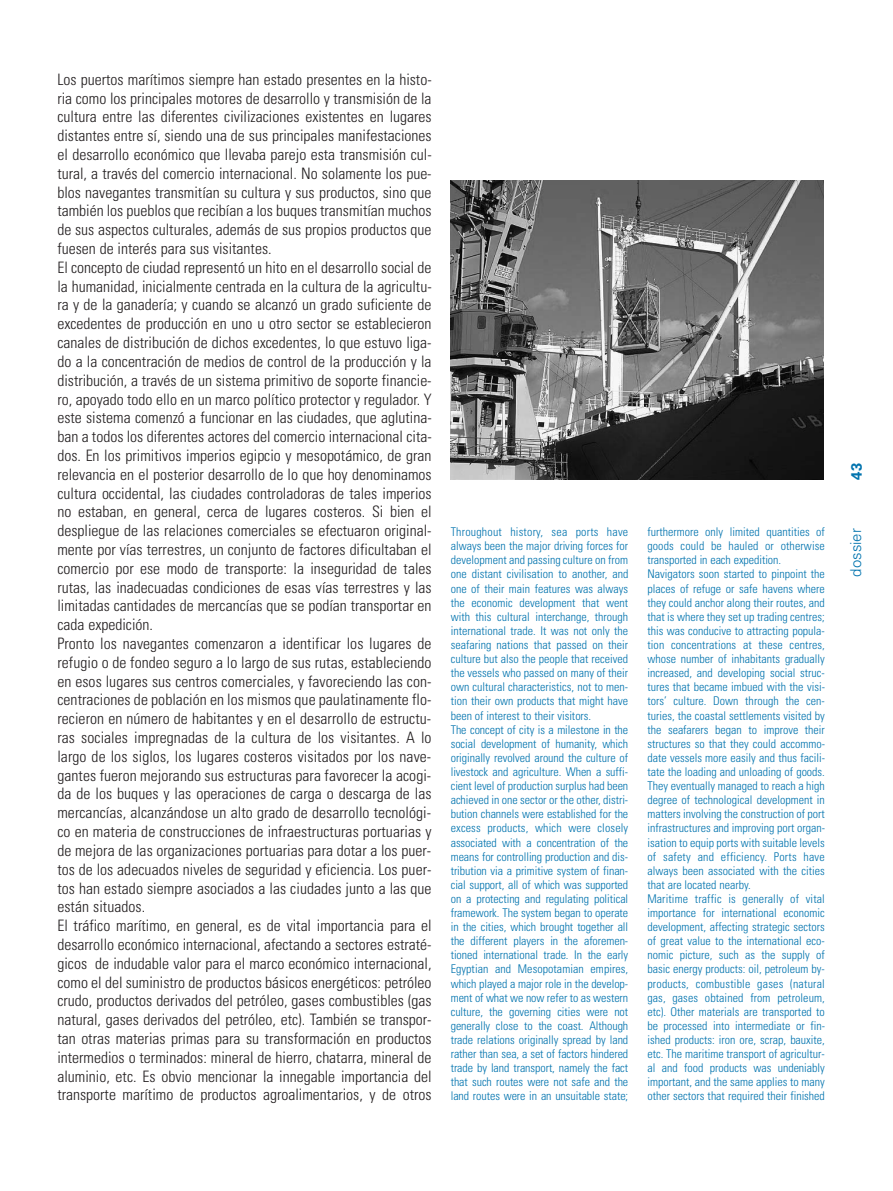
<style>
.page{position:relative;width:893px;height:1191px;background:#fff}
.page>*{position:absolute;margin:0;border:0;box-sizing:border-box;transform-origin:0 0}
.t1{font:300 condensed 15.75px/18.8px "Univers";color:#231f20}
.t2{font:300 15px "Univers";color:#0073ae}
.t3{font:700 15px "Univers";color:#0073ae}
.t4{font:300 condensed 12px/14.1px "Univers";color:#0073ae}
</style>
<div class="page">
<svg style="left:451px;top:181px;width:373px;height:299px"></svg>
<p class="t1" style="left:57px;top:71px;width:376px">Los puertos marítimos siempre han estado presentes en la histo&shy;ria como los principales motores de desarrollo y transmisión de la cultura entre las diferentes civilizaciones existentes en lugares distantes entre sí, siendo una de sus principales manifestaciones el desarrollo económico que llevaba parejo esta transmisión cul&shy;tural, a través del comercio internacional. No solamente los pue&shy;blos navegantes transmitían su cultura y sus productos, sino que también los pueblos que recibían a los buques transmitían muchos de sus aspectos culturales, además de sus propios productos que fuesen de interés para sus visitantes.<br>El concepto de ciudad representó un hito en el desarrollo social de la humanidad, inicialmente centrada en la cultura de la agricultu&shy;ra y de la ganadería; y cuando se alcanzó un grado suficiente de excedentes de producción en uno u otro sector se establecieron canales de distribución de dichos excedentes, lo que estuvo liga&shy;do a la concentración de medios de control de la producción y la distribución, a través de un sistema primitivo de soporte financie&shy;ro, apoyado todo ello en un marco político protector y regulador. Y este sistema comenzó a funcionar en las ciudades, que aglutina&shy;ban a todos los diferentes actores del comercio internacional cita&shy;dos. En los primitivos imperios egipcio y mesopotámico, de gran relevancia en el posterior desarrollo de lo que hoy denominamos cultura occidental, las ciudades controladoras de tales imperios no estaban, en general, cerca de lugares costeros. Si bien el despliegue de las relaciones comerciales se efectuaron original&shy;mente por vías terrestres, un conjunto de factores dificultaban el comercio por ese modo de transporte: la inseguridad de tales rutas, las inadecuadas condiciones de esas vías terrestres y las limitadas cantidades de mercancías que se podían transportar en cada expedición.<br>Pronto los navegantes comenzaron a identificar los lugares de refugio o de fondeo seguro a lo largo de sus rutas, estableciendo en esos lugares sus centros comerciales, y favoreciendo las con&shy;centraciones de población en los mismos que paulatinamente flo&shy;recieron en número de habitantes y en el desarrollo de estructu&shy;ras sociales impregnadas de la cultura de los visitantes. A lo largo de los siglos, los lugares costeros visitados por los nave&shy;gantes fueron mejorando sus estructuras para favorecer la acogi&shy;da de los buques y las operaciones de carga o descarga de las mercancías, alcanzándose un alto grado de desarrollo tecnológi&shy;co en materia de construcciones de infraestructuras portuarias y de mejora de las organizaciones portuarias para dotar a los puer&shy;tos de los adecuados niveles de seguridad y eficiencia. Los puer&shy;tos han estado siempre asociados a las ciudades junto a las que están situados.<br>El tráfico marítimo, en general, es de vital importancia para el desarrollo económico internacional, afectando a sectores estraté&shy;gicos de indudable valor para el marco económico internacional, como el del suministro de productos básicos energéticos: petróleo crudo, productos derivados del petróleo, gases combustibles (gas natural, gases derivados del petróleo, etc). También se transpor&shy;tan otras materias primas para su transformación en productos intermedios o terminados: mineral de hierro, chatarra, mineral de aluminio, etc. Es obvio mencionar la innegable importancia del transporte marítimo de productos agroalimentarios, y de otros</p>
<p class="t4" style="left:451px;top:526px;width:179px">Throughout history, sea ports have always been the major driving forces for development and passing culture on from one distant civilisation to another, and one of their main features was always the economic development that went with this cultural interchange, through international trade. It was not only the seafaring nations that passed on their culture but also the people that received the vessels who passed on many of their own cultural characteristics, not to men&shy;tion their own products that might have been of interest to their visitors.<br>The concept of city is a milestone in the social development of humanity, which originally revolved around the culture of livestock and agriculture. When a suffi&shy;cient level of production surplus had been achieved in one sector or the other, distri&shy;bution channels were established for the excess products, which were closely associated with a concentration of the means for controlling production and dis&shy;tribution via a primitive system of finan&shy;cial support, all of which was supported on a protecting and regulating political framework. The system began to operate in the cities, which brought together all the different players in the aforemen&shy;tioned international trade. In the early Egyptian and Mesopotamian empires, which played a major role in the develop&shy;ment of what we now refer to as western culture, the governing cities were not generally close to the coast. Although trade relations originally spread by land rather than sea, a set of factors hindered trade by land transport, namely the fact that such routes were not safe and the land routes were in an unsuitable state;</p>
<p class="t4" style="left:647px;top:526px;width:179px">furthermore only limited quantities of goods could be hauled or otherwise transported in each expedition.<br>Navigators soon started to pinpoint the places of refuge or safe havens where they could anchor along their routes, and that is where they set up trading centres; this was conducive to attracting popula&shy;tion concentrations at these centres, whose number of inhabitants gradually increased, and developing social struc&shy;tures that became imbued with the visi&shy;tors’ culture. Down through the cen&shy;turies, the coastal settlements visited by the seafarers began to improve their structures so that they could accommo&shy;date vessels more easily and thus facili&shy;tate the loading and unloading of goods.<br>They eventually managed to reach a high degree of technological development in matters involving the construction of port infrastructures and improving port organ&shy;isation to equip ports with suitable levels of safety and efficiency. Ports have always been associated with the cities that are located nearby.<br>Maritime traffic is generally of vital importance for international economic development, affecting strategic sectors of great value to the international eco&shy;nomic picture, such as the supply of basic energy products: oil, petroleum by&shy;products, combustible gases (natural gas, gases obtained from petroleum, etc). Other materials are transported to be processed into intermediate or fin&shy;ished products: iron ore, scrap, bauxite, etc. The maritime transport of agricultur&shy;al and food products was undeniably important, and the same applies to many other sectors that required their finished</p>
<p class="t3" style="left:851px;top:480px;width:19px;rotate:-90deg">43</p>
<p class="t2" style="left:850px;top:576px;width:50px;rotate:-90deg">dossier</p>
</div>
